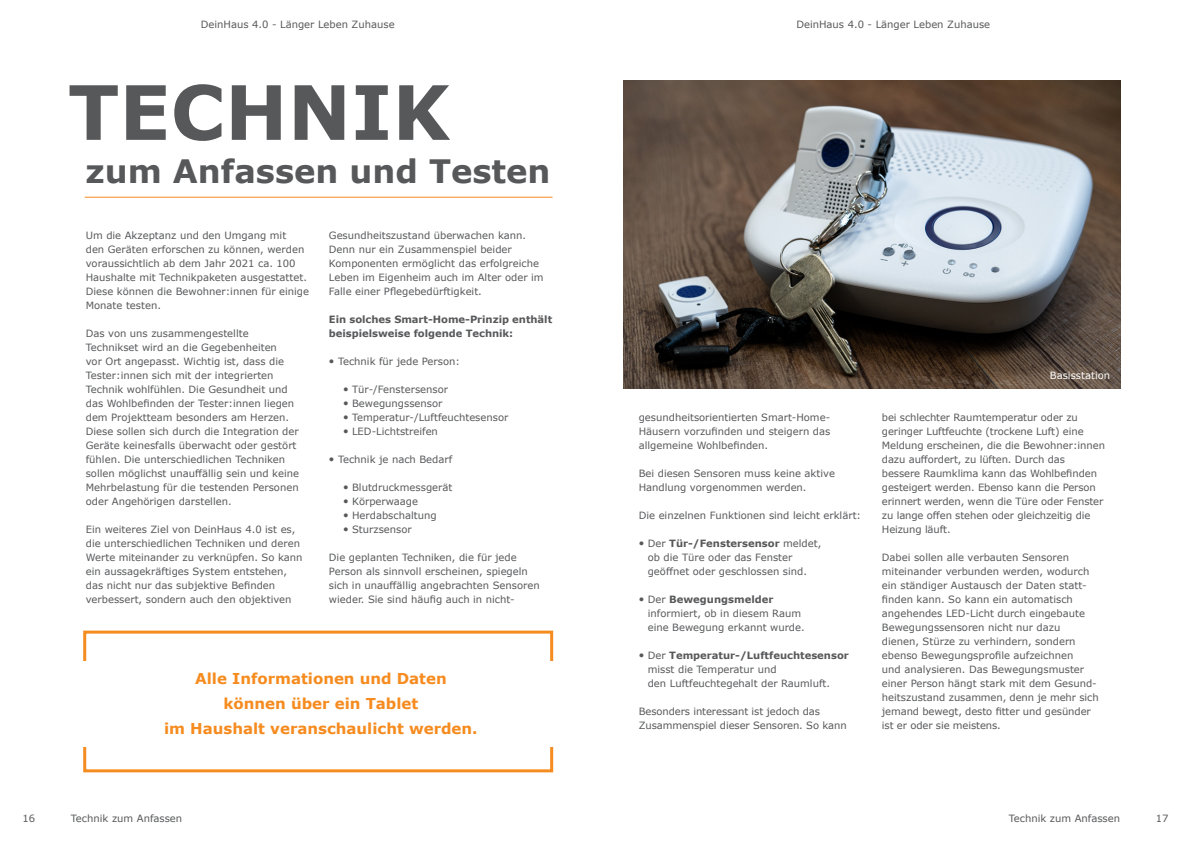
<style>
.page{position:relative;width:1191px;height:842px;background:#fff}
.page>*{position:absolute;margin:0;border:0;box-sizing:border-box;transform-origin:0 0}
.t1{font:700 75.1px "Verdana";color:#57585a}
.t2{font:700 32.2px "Verdana";color:#57585a}
.t3{font:700 15px/25px "Verdana";color:#f68b1f;text-align:center}
.t4{font:10px/14px "Verdana";color:#57585a}
.t5{font:700 10px/14px "Verdana";letter-spacing:-.005em;color:#57585a}
.t6{font:10px "Verdana";color:#fff}
.s1{font-weight:400}
.s2{font-weight:400;color:#fff}
.s3{color:#fff}
.s4{font-weight:700}
</style>
<div class="page">
<img style="left:624px;top:81px;width:496px;height:308px">
<hr style="left:85px;top:197px;width:467px;height:1px;background:#f68b1f">
<div style="left:83px;top:631px;width:470px;height:141px;background:#fff;border:3px solid #f68b1f"></div>
<div style="left:75px;top:661px;width:492px;height:85px;background:#fff"></div>
<p class="t4" style="left:201px;top:17px;width:195px">DeinHaus 4.0 - Länger Leben Zuhause</p>
<p class="t4" style="left:796px;top:17px;width:195px">DeinHaus 4.0 - Länger Leben Zuhause</p>
<h1 class="t1" style="left:68px;top:59px;width:383px">TECHNIK</h1>
<h2 class="t2" style="left:85px;top:148px;width:466px">zum Anfassen und Testen</h2>
<p class="t4" style="left:86px;top:228px;width:225px">Um die Akzeptanz und den Umgang mit<br>den Geräten erforschen zu können, werden voraussichtlich ab dem Jahr 2021 ca. 100<br>Haushalte mit Technikpaketen ausgestattet.<br>Diese können die Bewohner:innen für einige Monate testen.</p>
<p class="t4" style="left:86px;top:326px;width:215px">Das von uns zusammengestellte Technikset wird an die Gegebenheiten<br>vor Ort angepasst. Wichtig ist, dass die Tester:innen sich mit der integrierten Technik wohlfühlen. Die Gesundheit und das Wohlbefinden der Tester:innen liegen dem Projektteam besonders am Herzen.<br>Diese sollen sich durch die Integration der Geräte keinesfalls überwacht oder gestört fühlen. Die unterschiedlichen Techniken sollen möglichst unauffällig sein und keine Mehrbelastung für die testenden Personen oder Angehörigen darstellen.</p>
<p class="t4" style="left:86px;top:522px;width:218px">Ein weiteres Ziel von DeinHaus 4.0 ist es, die unterschiedlichen Techniken und deren Werte miteinander zu verknüpfen. So kann ein aussagekräftiges System entstehen, das nicht nur das subjektive Befinden verbessert, sondern auch den objektiven</p>
<p class="t4" style="left:329px;top:228px;width:216px">Gesundheitszustand überwachen kann.<br>Denn nur ein Zusammenspiel beider Komponenten ermöglicht das erfolgreiche Leben im Eigenheim auch im Alter oder im Falle einer Pflegebedürftigkeit.</p>
<p class="t5" style="left:329px;top:312px;width:225px">Ein solches Smart-Home-Prinzip enthält beispielsweise folgende Technik:</p>
<p class="t4" style="left:338px;top:354px;width:123px">Technik für jede Person:</p>
<p class="t4" style="left:352px;top:382px;width:158px">Tür-/Fenstersensor<br>Bewegungssensor<br>Temperatur-/Luftfeuchtesensor<br>LED-Lichtstreifen</p>
<p class="t4" style="left:338px;top:452px;width:116px">Technik je nach Bedarf</p>
<p class="t4" style="left:352px;top:480px;width:102px">Blutdruckmessgerät<br>Körperwaage<br>Herdabschaltung<br>Sturzsensor</p>
<p class="t4" style="left:329px;top:550px;width:212px">Die geplanten Techniken, die für jede Person als sinnvoll erscheinen, spiegeln sich in unauffällig angebrachten Sensoren wieder. Sie sind häufig auch in nicht-</p>
<h3 class="t3" style="left:164px;top:666px;width:315px">Alle Informationen und Daten können über ein Tablet<br>im Haushalt veranschaulicht werden.</h3>
<p class="t4" style="left:639px;top:410px;width:193px;text-align:justify">gesundheitsorientierten Smart-Home-Häusern vorzufinden und steigern das allgemeine Wohlbefinden.</p>
<p class="t4" style="left:639px;top:466px;width:198px">Bei diesen Sensoren muss keine aktive<br>Handlung vorgenommen werden.</p>
<p class="t4" style="left:639px;top:508px;width:224px">Die einzelnen Funktionen sind leicht erklärt:</p>
<p class="t5" style="left:648px;top:536px;width:183px"><span class="s1">Der</span> Tür-/Fenstersensor <span class="s1">meldet,</span> <span class="s2">[</span></p>
<p class="t4" style="left:648px;top:550px;width:146px">ob die Türe oder das Fenster</p>
<p class="t4" style="left:639px;top:564px;width:170px"><span class="s3">[</span> geöffnet oder geschlossen sind.</p>
<p class="t4" style="left:639px;top:592px;width:168px;text-indent:9px">Der <span class="s4">Bewegungsmelder<br></span><span class="s3">[</span> informiert, ob in diesem Raum <span class="s3">[</span> eine Bewegung erkannt wurde.</p>
<p class="t5" style="left:648px;top:648px;width:203px"><span class="s1">Der</span> Temperatur-/Luftfeuchtesensor</p>
<p class="t4" style="left:648px;top:662px;width:130px">misst die Temperatur und</p>
<p class="t4" style="left:639px;top:676px;width:193px"><span class="s3">[</span> den Luftfeuchtegehalt der Raumluft.</p>
<p class="t4" style="left:639px;top:704px;width:209px">Besonders interessant ist jedoch das<br>Zusammenspiel dieser Sensoren. So kann</p>
<p class="t6" style="left:1050px;top:368px;width:62px">Basisstation</p>
<p class="t4" style="left:882px;top:410px;width:225px">bei schlechter Raumtemperatur oder zu geringer Luftfeuchte (trockene Luft) eine Meldung erscheinen, die die Bewohner:innen dazu auffordert, zu lüften. Durch das bessere Raumklima kann das Wohlbefinden gesteigert werden. Ebenso kann die Person erinnert werden, wenn die Türe oder Fenster zu lange offen stehen oder gleichzeitig die Heizung läuft.</p>
<p class="t4" style="left:882px;top:550px;width:218px">Dabei sollen alle verbauten Sensoren miteinander verbunden werden, wodurch ein ständiger Austausch der Daten statt&shy;finden kann. So kann ein automatisch angehendes LED-Licht durch eingebaute Bewegungssensoren nicht nur dazu dienen, Stürze zu verhindern, sondern ebenso Bewegungsprofile aufzeichnen<br>und analysieren. Das Bewegungsmuster einer Person hängt stark mit dem Gesund&shy;heitszustand zusammen, denn je mehr sich jemand bewegt, desto fitter und gesünder ist er oder sie meistens.</p>
<p class="t4" style="left:22px;top:811px;width:14px">16</p>
<p class="t4" style="left:71px;top:811px;width:113px">Technik zum Anfassen</p>
<p class="t4" style="left:1008px;top:811px;width:113px">Technik zum Anfassen</p>
<p class="t4" style="left:1155px;top:811px;width:14px">17</p>
</div>
